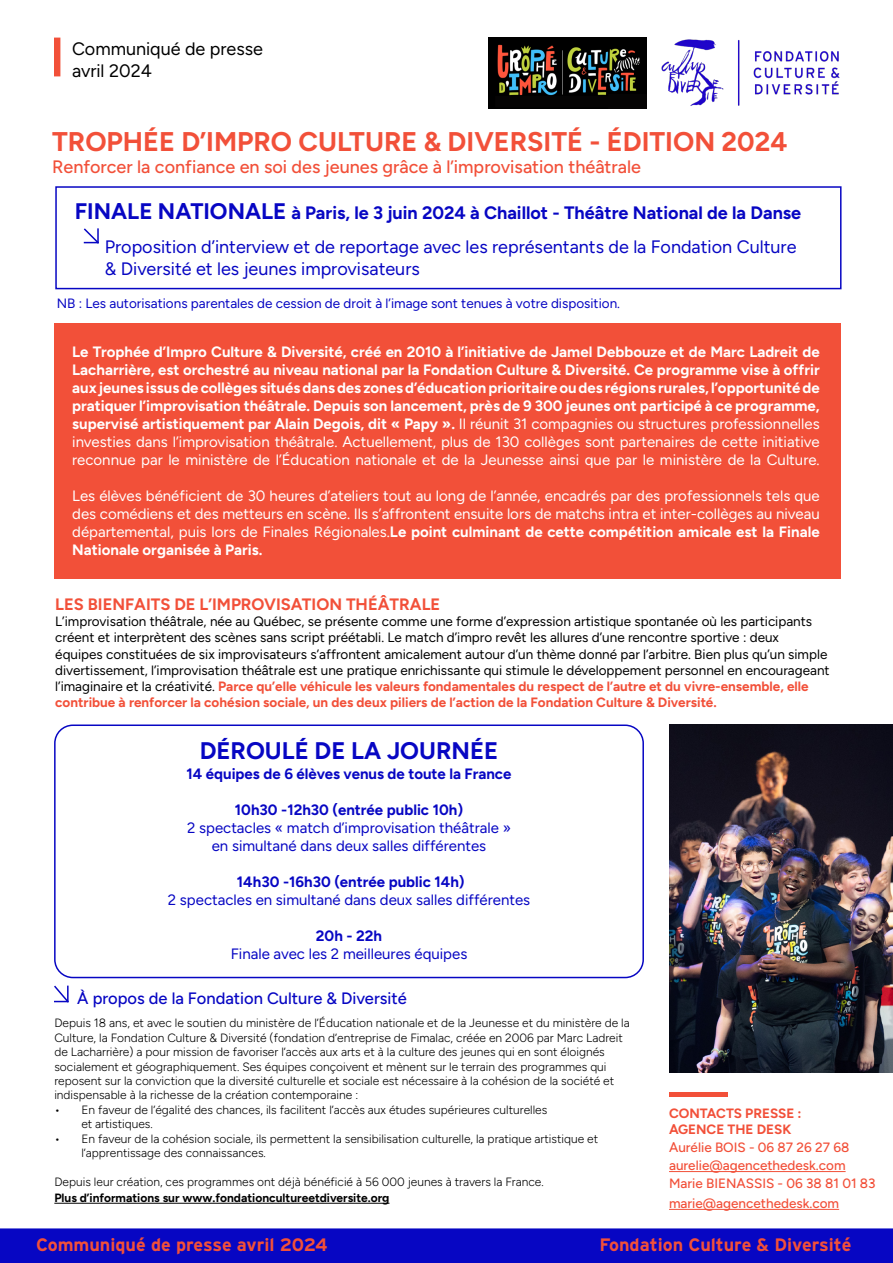
<style>
.page{position:relative;width:893px;height:1263px;background:#fff}
.page>*{position:absolute;margin:0;border:0;box-sizing:border-box;transform-origin:0 0}
.t1{font:700 27px "Figtree";color:#f25039}
.t2{font:700 24px "Figtree";color:#0706c3}
.t3{font:18px "Figtree";color:#0706c3}
.t4{font:700 18px "Figtree";color:#0706c3}
.t5{font:500 18px "Figtree";color:#f25039}
.t6{font:700 18px "Interstate";color:#f25039}
.t7{font:18px "Figtree";color:#000}
.t8{font:700 16.5px "Figtree";color:#f25039}
.t9{font:500 16.5px "Figtree";color:#0706c3}
.t10{font:700 15px/18px "Figtree";color:#fff;text-align:justify}
.t11{font:15px/18px "Figtree";color:#fff;text-align:justify}
.t12{font:15px "Figtree";color:#0706c3}
.t13{font:700 15px "Figtree";color:#0706c3}
.t14{font:13.5px/16.2px "Figtree";color:#000}
.t15{font:500 13.5px/18px "Figtree";color:#f25039}
.t16{font:13.5px "Figtree";color:#0706c3}
.t17{font:700 13.5px "Figtree";color:#f25039}
.t18{font:300 12px/14.4px "Figtree";color:#000}
.t19{font:700 12px "Figtree";color:#000}
.s1{font-size:22.5px}
.s2{font-weight:400}
.s3{font-weight:700}
.s4{font-weight:700;color:#f25039}
</style>
<div class="page">
<div style="left:54px;top:323px;width:786px;height:256px;background:#f25039"></div>
<hr style="left:54px;top:1203px;width:335px;height:1px;background:#000">
<hr style="left:669px;top:1171px;width:177px;height:1px;background:#f25039">
<hr style="left:669px;top:1209px;width:170px;height:1px;background:#f25039">
<img style="left:661px;top:39px;width:179px;height:67px">
<div style="left:0;top:1228px;width:893px;height:35px;background:#0706c3"></div>
<div style="left:54px;top:38px;width:6px;height:38px;background:#f25039"></div>
<svg style="left:83px;top:228px;width:16px;height:16px"></svg>
<div style="left:669px;top:1092px;width:59px;height:5px;background:#f25039"></div>
<svg style="left:54px;top:985px;width:15px;height:18px"></svg>
<div style="left:55px;top:186px;width:786px;height:103px;border:2px solid #0706c3"></div>
<img style="left:669px;top:724px;width:224px;height:348px">
<img style="left:489px;top:38px;width:158px;height:70px">
<div style="left:54px;top:724px;width:590px;height:254px;border:2px solid #0706c3;border-radius:18px"></div>
<p class="t7" style="left:72px;top:39px;width:193px">Communiqué de presse</p>
<p class="t7" style="left:72px;top:60px;width:81px">avril 2024</p>
<p class="t1" style="left:52px;top:125px;width:737px">TROPHÉE D’IMPRO CULTURE &amp; DIVERSITÉ - ÉDITION 2024</p>
<p class="t5" style="left:52px;top:156px;width:590px">Renforcer la confiance en soi des jeunes grâce à l’improvisation théâtrale</p>
<p class="t4" style="left:75px;top:202px;width:728px"><span class="s1">FINALE NATIONALE</span> à Paris, le 3 juin 2024 à Chaillot - Théâtre National de la Danse</p>
<p class="t3" style="left:105px;top:236px;width:693px">Proposition d’interview et de reportage avec les représentants de la Fondation Culture</p>
<p class="t3" style="left:105px;top:258px;width:316px">&amp; Diversité et les jeunes improvisateurs</p>
<p class="t16" style="left:57px;top:296px;width:565px">NB : Les autorisations parentales de cession de droit à l’image sont tenues à votre disposition.</p>
<p class="t10" style="left:72px;top:342px;width:749px">Le Trophée d’Impro Culture &amp; Diversité, créé en 2010 à l’initiative de Jamel Debbouze et de Marc Ladreit de Lacharrière, est orchestré au niveau national par la Fondation Culture &amp; Diversité. Ce programme vise à offrir aux jeunes issus de collèges situés dans des zones d’éducation prioritaire ou des régions rurales, l’opportunité de pratiquer l’improvisation théâtrale. Depuis son lancement, près de 9 300 jeunes ont participé à ce programme, supervisé artistiquement par Alain Degois, dit « Papy ». <span class="s2">Il réunit 31 compagnies ou structures professionnelles investies dans l’improvisation théâtrale. Actuellement, plus de 130 collèges sont partenaires de cette initiative reconnue par le ministère de l’Éducation nationale et de la Jeunesse ainsi que par le ministère de la Culture.</span></p>
<p class="t11" style="left:72px;top:486px;width:749px">Les élèves bénéficient de 30 heures d’ateliers tout au long de l’année, encadrés par des professionnels tels que des comédiens et des metteurs en scène. Ils s’affrontent ensuite lors de matchs intra et inter-collèges au niveau départemental, puis lors de Finales Régionales.<span class="s3">Le point culminant de cette compétition amicale est la Finale Nationale organisée à Paris.</span></p>
<p class="t8" style="left:55px;top:594px;width:386px">LES BIENFAITS DE L’IMPROVISATION THÉÂTRALE</p>
<p class="t14" style="left:55px;top:613px;width:776px">L’improvisation théâtrale, née au Québec, se présente comme une forme d’expression artistique spontanée où les participants créent et interprètent des scènes sans script préétabli. Le match d’impro revêt les allures d’une rencontre sportive : deux équipes constituées de six improvisateurs s’affrontent amicalement autour d’un thème donné par l’arbitre. Bien plus qu’un simple divertissement, l’improvisation théâtrale est une pratique enrichissante qui stimule le développement personnel en encourageant l’imaginaire et la créativité. <span class="s4">Parce qu’elle véhicule les valeurs fondamentales du respect de l’autre et du vivre-ensemble, elle contribue à renforcer la cohésion sociale, un des deux piliers de l’action de la Fondation Culture &amp; Diversité.</span></p>
<p class="t2" style="left:200px;top:736px;width:300px">DÉROULÉ DE LA JOURNÉE</p>
<p class="t13" style="left:187px;top:765px;width:326px">14 équipes de 6 élèves venus de toute la France</p>
<p class="t13" style="left:235px;top:800px;width:230px">10h30 -12h30 (entrée public 10h)</p>
<p class="t12" style="left:187px;top:819px;width:325px">2 spectacles « match d’improvisation théâtrale »</p>
<p class="t12" style="left:212px;top:837px;width:276px">en simultané dans deux salles différentes</p>
<p class="t13" style="left:237px;top:872px;width:229px">14h30 -16h30 (entrée public 14h)</p>
<p class="t12" style="left:168px;top:891px;width:364px">2 spectacles en simultané dans deux salles différentes</p>
<p class="t13" style="left:316px;top:926px;width:68px">20h - 22h</p>
<p class="t12" style="left:231px;top:945px;width:238px">Finale avec les 2 meilleures équipes</p>
<p class="t9" style="left:77px;top:988px;width:331px">À propos de la Fondation Culture &amp; Diversité</p>
<p class="t18" style="left:54px;top:1016px;width:577px">Depuis 18 ans, et avec le soutien du ministère de l’Éducation nationale et de la Jeunesse et du ministère de la Culture, la Fondation Culture &amp; Diversité (fondation d’entreprise de Fimalac, créée en 2006 par Marc Ladreit de Lacharrière) a pour mission de favoriser l’accès aux arts et à la culture des jeunes qui en sont éloignés socialement et géographiquement. Ses équipes conçoivent et mènent sur le terrain des programmes qui reposent sur la conviction que la diversité culturelle et sociale est nécessaire à la cohésion de la société et indispensable à la richesse de la création contemporaine :</p>
<p class="t18" style="left:81px;top:1102px;width:467px;text-indent:-27px">• En faveur de l’égalité des chances, ils facilitent l’accès aux études supérieures culturelles et artistiques.</p>
<p class="t18" style="left:81px;top:1131px;width:518px;text-indent:-27px">• En faveur de la cohésion sociale, ils permettent la sensibilisation culturelle, la pratique artistique et l’apprentissage des connaissances.</p>
<p class="t18" style="left:54px;top:1174px;width:491px">Depuis leur création, ces programmes ont déjà bénéficié à 56 000 jeunes à travers la France.</p>
<p class="t19" style="left:54px;top:1190px;width:337px">Plus d’informations sur www.fondationcultureetdiversite.org</p>
<p class="t17" style="left:669px;top:1105px;width:134px">CONTACTS PRESSE :</p>
<p class="t17" style="left:669px;top:1121px;width:124px">AGENCE THE DESK</p>
<p class="t15" style="left:669px;top:1138px;width:182px">Aurélie BOIS - 06 87 26 27 68 aurelie@agencethedesk.com</p>
<p class="t15" style="left:669px;top:1174px;width:208px">Marie BIENASSIS - 06 38 81 01 83</p>
<p class="t15" style="left:669px;top:1194px;width:172px">marie@agencethedesk.com</p>
<p class="t6" style="left:36px;top:1234px;width:293px">Communiqué de presse avril 2024</p>
<p class="t6" style="left:599px;top:1234px;width:254px">Fondation Culture &amp; Diversité</p>
</div>
